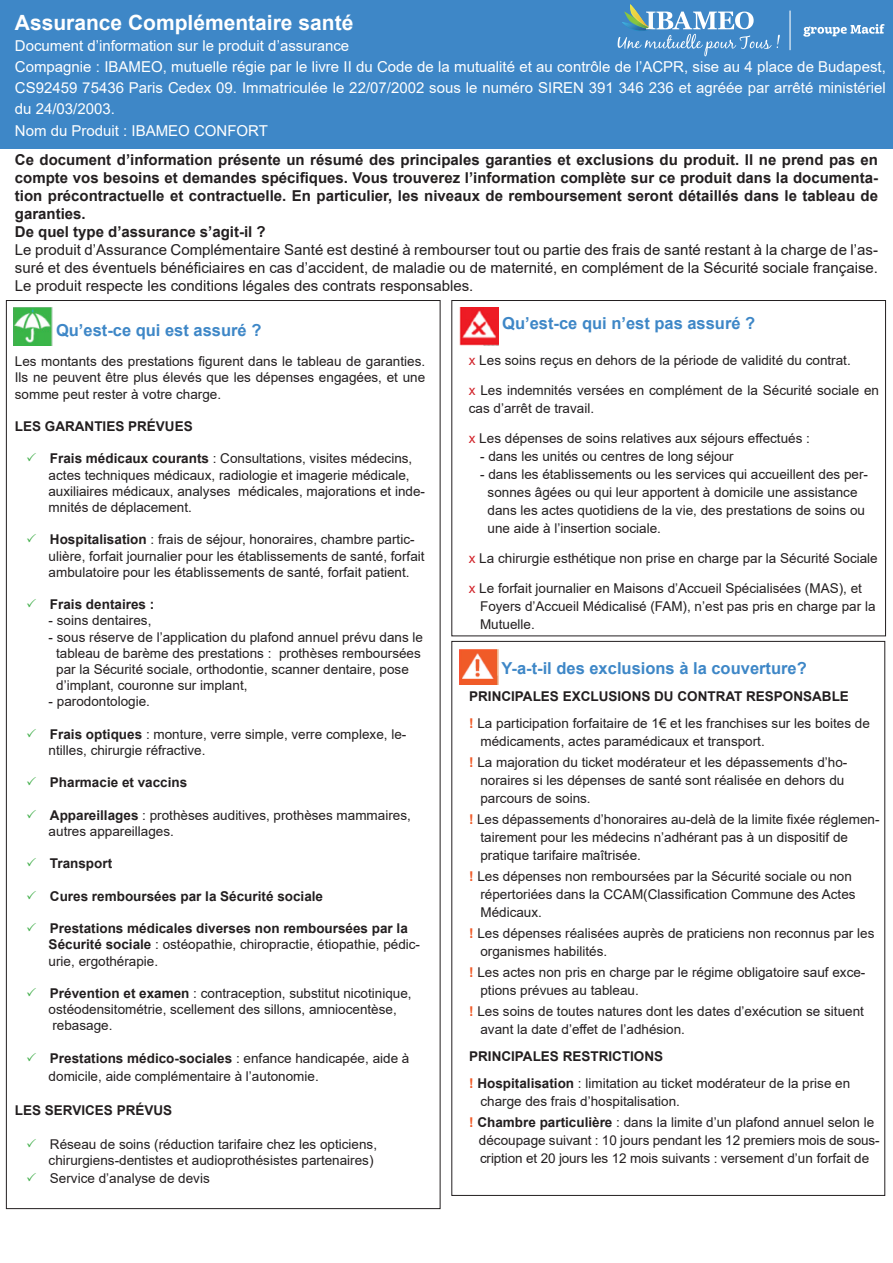
<style>
.page{position:relative;width:893px;height:1263px;background:#fff}
.page>*{position:absolute;margin:0;border:0;box-sizing:border-box;transform-origin:0 0}
.t1{font:700 21px "Arial";color:#fff}
.t2{font:700 16.5px "Arial";color:#3e87c7}
.t3{font:700 15px/18px "Arial";color:#231f20;text-align:justify}
.t4{font:15px/21px "Arial";color:#fff;text-align:justify}
.t5{font:15px/18px "Arial";color:#231f20;text-align:justify}
.t6{font:13.5px/16.2px "Arial";color:#231f20;text-align:justify}
.t7{font:700 13.5px "Arial";color:#231f20}
.s1{font-weight:700}
.s2{font-weight:400}
.s3{color:#d1232a}
.s4{font-weight:700;color:#f05b28}
</style>
<div class="page">
<div style="left:0;top:0;width:893px;height:149px;background:#3e87c7"></div>
<svg style="left:803px;top:24px;width:81px;height:13px"></svg>
<hr style="left:789px;top:10px;width:2px;height:40px;background:#fff">
<svg style="left:777px;top:35px;width:3px;height:13px"></svg>
<svg style="left:618px;top:4px;width:153px;height:52px"></svg>
<div style="left:451px;top:300px;width:435px;height:336px;border:1px solid #231f20"></div>
<img style="left:14px;top:308px;width:39px;height:38px">
<img style="left:459px;top:308px;width:40px;height:37px">
<img style="left:459px;top:649px;width:39px;height:35px">
<p class="t1" style="left:15px;top:8px;width:340px">Assurance Complémentaire santé</p>
<p class="t4" style="left:15px;top:35px;width:336px">Document d’information sur le produit d’assurance</p>
<p class="t4" style="left:15px;top:56px;width:872px">Compagnie : IBAMEO, mutuelle régie par le livre II du Code de la mutualité et au contrôle de l’ACPR, sise au 4 place de Budapest, CS92459 75436 Paris Cedex 09. Immatriculée le 22/07/2002 sous le numéro SIREN 391 346 236 et agréée par arrêté ministériel du 24/03/2003.</p>
<p class="t4" style="left:15px;top:120px;width:255px">Nom du Produit : IBAMEO CONFORT</p>
<p class="t3" style="left:15px;top:151px;width:865px">Ce document d’information présente un résumé des principales garanties et exclusions du produit. Il ne prend pas en compte vos besoins et demandes spécifiques. Vous trouverez l’information complète sur ce produit dans la documenta&shy;tion précontractuelle et contractuelle. En particulier, les niveaux de remboursement seront détaillés dans le tableau de garanties.</p>
<p class="t3" style="left:15px;top:223px;width:252px">De quel type d’assurance s’agit-il ?</p>
<p class="t5" style="left:15px;top:241px;width:865px">Le produit d’Assurance Complémentaire Santé est destiné à rembourser tout ou partie des frais de santé restant à la charge de l’as&shy;suré et des éventuels bénéficiaires en cas d’accident, de maladie ou de maternité, en complément de la Sécurité sociale française.<br>Le produit respecte les conditions légales des contrats responsables.</p>
<p class="t2" style="left:56px;top:319px;width:207px">Qu’est-ce qui est assuré ?</p>
<p class="t6" style="left:15px;top:353px;width:412px">Les montants des prestations figurent dans le tableau de garanties.<br>Ils ne peuvent être plus élevés que les dépenses engagées, et une somme peut rester à votre charge.</p>
<p class="t7" style="left:15px;top:417px;width:179px">LES GARANTIES PRÉVUES</p>
<p class="t6" style="left:50px;top:450px;width:364px"><span class="s1">Frais médicaux courants</span> : Consultations, visites médecins,</p>
<p class="t6" style="left:49px;top:467px;width:362px">actes techniques médicaux, radiologie et imagerie médicale,</p>
<p class="t6" style="left:48px;top:483px;width:378px">auxiliaires médicaux, analyses médicales, majorations et inde-</p>
<p class="t6" style="left:49px;top:499px;width:145px">mnités de déplacement.</p>
<p class="t6" style="left:50px;top:531px;width:366px"><span class="s1">Hospitalisation</span> : frais de séjour, honoraires, chambre partic-</p>
<p class="t6" style="left:49px;top:548px;width:377px">ulière, forfait journalier pour les établissements de santé, forfait</p>
<p class="t6" style="left:49px;top:564px;width:362px">ambulatoire pour les établissements de santé, forfait patient.</p>
<p class="t7" style="left:50px;top:595px;width:106px">Frais dentaires :</p>
<p class="t6" style="left:49px;top:612px;width:104px">- soins dentaires,</p>
<p class="t6" style="left:49px;top:629px;width:376px">- sous réserve de l’application du plafond annuel prévu dans le</p>
<p class="t6" style="left:56px;top:645px;width:366px">tableau de barème des prestations : prothèses remboursées</p>
<p class="t6" style="left:56px;top:661px;width:354px">par la Sécurité sociale, orthodontie, scanner dentaire, pose</p>
<p class="t6" style="left:56px;top:677px;width:193px">d’implant, couronne sur implant,</p>
<p class="t6" style="left:49px;top:693px;width:103px">- parodontologie.</p>
<p class="t6" style="left:50px;top:726px;width:358px"><span class="s1">Frais optiques</span> : monture, verre simple, verre complexe, le-</p>
<p class="t6" style="left:49px;top:742px;width:158px">ntilles, chirurgie réfractive.</p>
<p class="t7" style="left:50px;top:773px;width:139px">Pharmacie et vaccins</p>
<p class="t6" style="left:50px;top:807px;width:362px"><span class="s1">Appareillages</span> : prothèses auditives, prothèses mammaires,</p>
<p class="t6" style="left:49px;top:823px;width:127px">autres appareillages.</p>
<p class="t7" style="left:50px;top:854px;width:64px">Transport</p>
<p class="t7" style="left:50px;top:886px;width:275px">Cures remboursées par la Sécurité sociale</p>
<p class="t7" style="left:50px;top:919px;width:359px">Prestations médicales diverses non remboursées par la</p>
<p class="t6" style="left:49px;top:936px;width:373px"><span class="s1">Sécurité sociale</span> : ostéopathie, chiropractie, étiopathie, pédic-</p>
<p class="t6" style="left:49px;top:953px;width:111px">urie, ergothérapie.</p>
<p class="t6" style="left:50px;top:985px;width:363px"><span class="s1">Prévention et examen</span> : contraception, substitut nicotinique,</p>
<p class="t6" style="left:49px;top:1001px;width:350px">ostéodensitométrie, scellement des sillons, amniocentèse,</p>
<p class="t6" style="left:52px;top:1017px;width:62px">rebasage.</p>
<p class="t7" style="left:50px;top:1048px;width:361px">Prestations médico-sociales <span class="s2">: enfance handicapée, aide à</span></p>
<p class="t6" style="left:49px;top:1068px;width:272px">domicile, aide complémentaire à l’autonomie.</p>
<p class="t7" style="left:15px;top:1101px;width:159px">LES SERVICES PRÉVUS</p>
<p class="t6" style="left:50px;top:1136px;width:329px">Réseau de soins (réduction tarifaire chez les opticiens,</p>
<p class="t6" style="left:49px;top:1152px;width:326px">chirurgiens-dentistes et audioprothésistes partenaires)</p>
<p class="t6" style="left:50px;top:1170px;width:161px">Service d’analyse de devis</p>
<p class="t2" style="left:502px;top:312px;width:255px">Qu’est-ce qui n’est pas assuré ?</p>
<p class="t6" style="left:469px;top:352px;width:383px"><span class="s3">x</span> Les soins reçus en dehors de la période de validité du contrat.</p>
<p class="t6" style="left:469px;top:381px;width:412px;line-height:18px"><span class="s3">x</span> Les indemnités versées en complément de la Sécurité sociale en cas d’arrêt de travail.</p>
<p class="t6" style="left:469px;top:430px;width:343px"><span class="s3">x</span> Les dépenses de soins relatives aux séjours effectués :</p>
<p class="t6" style="left:480px;top:448px;width:255px">- dans les unités ou centres de long séjour</p>
<p class="t6" style="left:480px;top:466px;width:389px">- dans les établissements ou les services qui accueillent des per-</p>
<p class="t6" style="left:488px;top:484px;width:371px">sonnes âgées ou qui leur apportent à domicile une assistance</p>
<p class="t6" style="left:488px;top:502px;width:379px">dans les actes quotidiens de la vie, des prestations de soins ou</p>
<p class="t6" style="left:488px;top:520px;width:175px">une aide à l’insertion sociale.</p>
<p class="t6" style="left:469px;top:550px;width:410px"><span class="s3">x</span> La chirurgie esthétique non prise en charge par la Sécurité Sociale</p>
<p class="t6" style="left:469px;top:580px;width:395px"><span class="s3">x</span> Le forfait journalier en Maisons d’Accueil Spécialisées (MAS), et</p>
<p class="t6" style="left:480px;top:598px;width:397px">Foyers d’Accueil Médicalisé (FAM), n’est pas pris en charge par la</p>
<p class="t6" style="left:480px;top:616px;width:56px">Mutuelle.</p>
<p class="t2" style="left:501px;top:656px;width:307px">Y-a-t-il des exclusions à la couverture?</p>
<p class="t7" style="left:469px;top:686px;width:381px">PRINCIPALES EXCLUSIONS DU CONTRAT RESPONSABLE</p>
<p class="t6" style="left:469px;top:714px;width:402px"><span class="s4">!</span> La participation forfaitaire de 1€ et les franchises sur les boites de</p>
<p class="t6" style="left:480px;top:732px;width:286px">médicaments, actes paramédicaux et transport.</p>
<p class="t6" style="left:469px;top:753px;width:380px"><span class="s4">!</span> La majoration du ticket modérateur et les dépassements d’ho-</p>
<p class="t6" style="left:480px;top:771px;width:365px">noraires si les dépenses de santé sont réalisée en dehors du</p>
<p class="t6" style="left:480px;top:789px;width:112px">parcours de soins.</p>
<p class="t6" style="left:469px;top:810px;width:412px"><span class="s4">!</span> Les dépassements d’honoraires au-delà de la limite fixée réglemen-</p>
<p class="t6" style="left:480px;top:828px;width:369px">tairement pour les médecins n’adhérant pas à un dispositif de</p>
<p class="t6" style="left:480px;top:846px;width:162px">pratique tarifaire maîtrisée.</p>
<p class="t6" style="left:469px;top:867px;width:384px"><span class="s4">!</span> Les dépenses non remboursées par la Sécurité sociale ou non</p>
<p class="t6" style="left:480px;top:885px;width:377px">répertoriées dans la CCAM(Classification Commune des Actes</p>
<p class="t6" style="left:480px;top:903px;width:63px">Médicaux.</p>
<p class="t6" style="left:469px;top:924px;width:407px"><span class="s4">!</span> Les dépenses réalisées auprès de praticiens non reconnus par les</p>
<p class="t6" style="left:480px;top:942px;width:128px">organismes habilités.</p>
<p class="t6" style="left:469px;top:963px;width:398px"><span class="s4">!</span> Les actes non pris en charge par le régime obligatoire sauf exce-</p>
<p class="t6" style="left:480px;top:981px;width:160px">ptions prévues au tableau.</p>
<p class="t6" style="left:469px;top:1002px;width:396px"><span class="s4">!</span> Les soins de toutes natures dont les dates d’exécution se situent</p>
<p class="t6" style="left:480px;top:1020px;width:206px">avant la date d’effet de l’adhésion.</p>
<p class="t7" style="left:469px;top:1046px;width:196px">PRINCIPALES RESTRICTIONS</p>
<p class="t6" style="left:469px;top:1074px;width:383px"><span class="s4">!</span> <span class="s1">Hospitalisation</span> : limitation au ticket modérateur de la prise en</p>
<p class="t6" style="left:480px;top:1092px;width:201px">charge des frais d’hospitalisation.</p>
<p class="t6" style="left:469px;top:1113px;width:407px"><span class="s4">!</span> <span class="s1">Chambre particulière</span> : dans la limite d’un plafond annuel selon le</p>
<p class="t6" style="left:479px;top:1131px;width:402px">découpage suivant : 10 jours pendant les 12 premiers mois de sous-</p>
<p class="t6" style="left:480px;top:1149px;width:391px">cription et 20 jours les 12 mois suivants : versement d’un forfait de</p>
</div>
